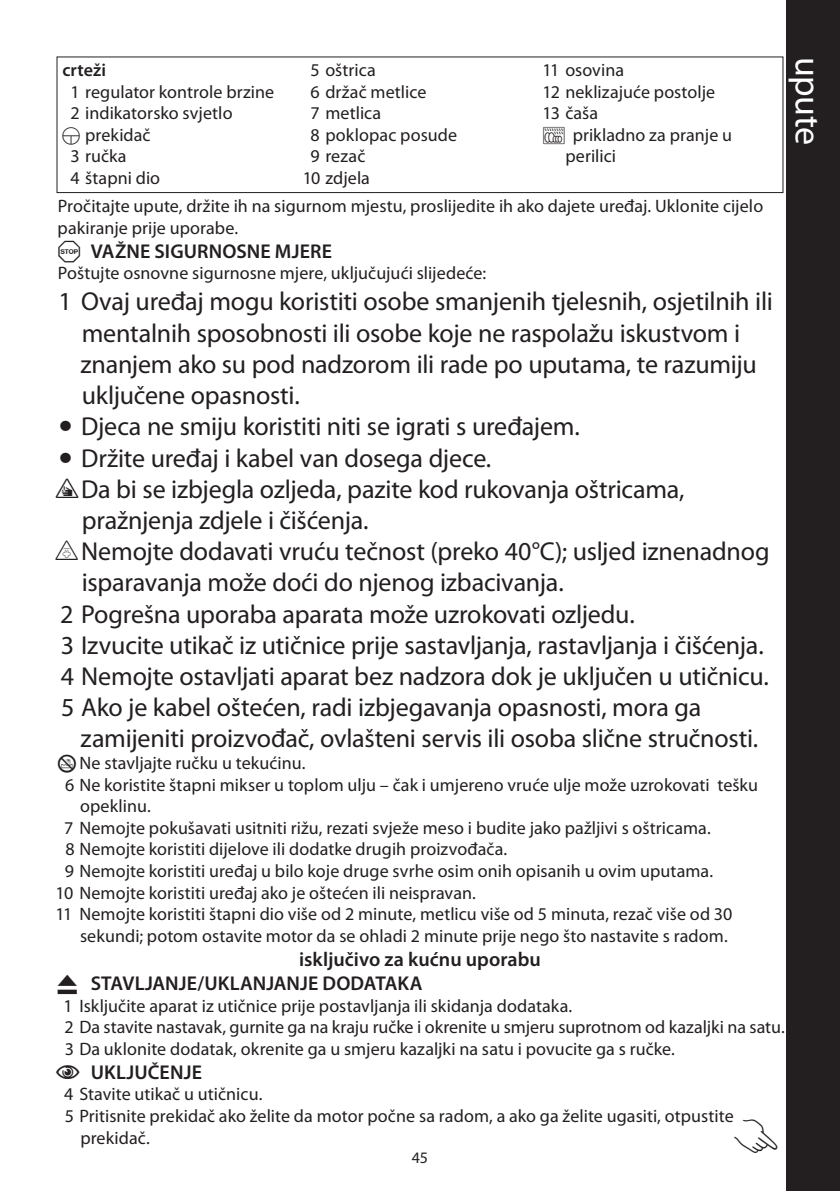
<style>
.page{position:relative;width:840px;height:1191px;background:#fff}
.page>*{position:absolute;margin:0;border:0;box-sizing:border-box;transform-origin:0 0}
.t1{font:36px "Myriad Pro";letter-spacing:-.01em;color:#fff}
.t2{font:36px "Myriad Points";color:#231f20}
.t3{font:26px/31.2px "Myriad Pro";letter-spacing:-.01em;color:#231f20}
.t4{font:600 20px/24px "Myriad Pro";letter-spacing:.005em;color:#231f20}
.t5{font:18px/21.6px "Myriad Pro";letter-spacing:.005em;color:#231f20}
.t6{font:600 18px "Myriad Pro";letter-spacing:.005em;color:#231f20}
.t7{font:16px "Myriad Pro";color:#231f20}
.s1{font-family:"Myriad Graphics"}
.s2{font-family:"Myriad Bitsn Bobs"}
.s3{font-family:"Myriad Points";font-weight:400}
.s4{font-family:"Myriad Graphics";font-weight:400}
</style>
<div class="page">
<div style="left:57px;top:57px;width:725px;height:136px;border:1px solid #231f20"></div>
<div style="left:785px;top:0;width:54px;height:1191px;background:#231f20"></div>
<p class="t6" style="left:62px;top:60px;width:45px">crteži</p>
<p class="t5" style="left:70px;top:81px;width:205px">1 regulator kontrole brzine</p>
<p class="t5" style="left:70px;top:103px;width:164px">2 indikatorsko svjetlo</p>
<p class="t5" style="left:62px;top:124px;width:90px"><span class="s1">4</span> prekidač</p>
<p class="t5" style="left:70px;top:146px;width:58px">3 ručka</p>
<p class="t5" style="left:70px;top:167px;width:91px">4 štapni dio</p>
<p class="t5" style="left:310px;top:59px;width:67px">5 oštrica</p>
<p class="t5" style="left:310px;top:81px;width:117px">6 držač metlice</p>
<p class="t5" style="left:310px;top:103px;width:72px">7 metlica</p>
<p class="t5" style="left:310px;top:124px;width:148px">8 poklopac posude</p>
<p class="t5" style="left:310px;top:146px;width:56px">9 rezač</p>
<p class="t5" style="left:302px;top:167px;width:69px">10 zdjela</p>
<p class="t5" style="left:542px;top:59px;width:83px">11 osovina</p>
<p class="t5" style="left:542px;top:81px;width:174px">12 neklizajuće postolje</p>
<p class="t5" style="left:542px;top:103px;width:57px">13 čaša</p>
<p class="t5" style="left:542px;top:124px;width:191px"><span class="s2">`</span> prikladno za pranje u</p>
<p class="t5" style="left:565px;top:146px;width:52px">perilici</p>
<h1 class="t1" style="left:826px;top:57px;width:90px;rotate:90deg">upute</h1>
<p class="t5" style="left:58px;top:195px;width:706px">Pročitajte upute, držite ih na sigurnom mjestu, proslijedite ih ako dajete uređaj. Uklonite cijelo pakiranje prije uporabe.</p>
<p class="t4" style="left:58px;top:239px;width:276px"><span class="s3">A</span> VAŽNE SIGURNOSNE MJERE</p>
<p class="t5" style="left:58px;top:263px;width:429px">Poštujte osnovne sigurnosne mjere, uključujući slijedeće:</p>
<h2 class="t3" style="left:81px;top:286px;width:693px;text-indent:-22px">1 Ovaj uređaj mogu koristiti osobe smanjenih tjelesnih, osjetilnih ili mentalnih sposobnosti ili osobe koje ne raspolažu iskustvom i znanjem ako su pod nadzorom ili rade po uputama, te razumiju uključene opasnosti.</h2>
<h2 class="t3" style="left:59px;top:411px;width:522px">• Djeca ne smiju koristiti niti se igrati s uređajem.</h2>
<h2 class="t3" style="left:59px;top:442px;width:433px">• Držite uređaj i kabel van dosega djece.</h2>
<h2 class="t3" style="left:81px;top:474px;width:604px">Da bi se izbjegla ozljeda, pazite kod rukovanja oštricama,</h2>
<h2 class="t3" style="left:82px;top:505px;width:288px">pražnjenja zdjele i čišćenja.</h2>
<h2 class="t3" style="left:81px;top:536px;width:689px">Nemojte dodavati vruću tečnost (preko 40°C); usljed iznenadnog</h2>
<h2 class="t3" style="left:82px;top:567px;width:483px">isparavanja može doći do njenog izbacivanja.</h2>
<h2 class="t3" style="left:60px;top:598px;width:576px">2 Pogrešna uporaba aparata može uzrokovati ozljedu.</h2>
<h2 class="t3" style="left:61px;top:630px;width:704px">3 Izvucite utikač iz utičnice prije sastavljanja, rastavljanja i čišćenja.</h2>
<h2 class="t3" style="left:61px;top:661px;width:709px">4 Nemojte ostavljati aparat bez nadzora dok je uključen u utičnicu.</h2>
<h2 class="t3" style="left:61px;top:692px;width:641px">5 Ako je kabel oštećen, radi izbjegavanja opasnosti, mora ga</h2>
<h2 class="t3" style="left:81px;top:723px;width:678px">zamijeniti proizvođač, ovlašteni servis ili osoba slične stručnosti.</h2>
<p class="t5" style="left:57px;top:752px;width:250px">★ Ne stavljajte ručku u tekućinu.</p>
<p class="t5" style="left:65px;top:774px;width:694px">6 Ne koristite štapni mikser u toplom ulju – čak i umjereno vruće ulje može uzrokovati tešku</p>
<p class="t5" style="left:80px;top:795px;width:72px">opeklinu.</p>
<p class="t5" style="left:64px;top:817px;width:647px">7 Nemojte pokušavati usitniti rižu, rezati svježe meso i budite jako pažljivi s oštricama.</p>
<p class="t5" style="left:66px;top:839px;width:443px">8 Nemojte koristiti dijelove ili dodatke drugih proizvođača.</p>
<p class="t5" style="left:65px;top:860px;width:649px">9 Nemojte koristiti uređaj u bilo koje druge svrhe osim onih opisanih u ovim uputama.</p>
<p class="t5" style="left:56px;top:882px;width:421px">10 Nemojte koristiti uređaj ako je oštećen ili neispravan.</p>
<p class="t5" style="left:56px;top:903px;width:678px">11 Nemojte koristiti štapni dio više od 2 minute, metlicu više od 5 minuta, rezač više od 30</p>
<p class="t5" style="left:80px;top:925px;width:649px">sekundi; potom ostavite motor da se ohladi 2 minute prije nego što nastavite s radom.</p>
<p class="t4" style="left:58px;top:947px;width:484px;text-indent:241px">isključivo za kućnu uporabu<br><span class="s4">5</span> STAVLJANJE/UKLANJANJE DODATAKA</p>
<p class="t5" style="left:63px;top:995px;width:722px">1 Isključite aparat iz utičnice prije postavljanja ili skidanja dodataka.<br>2 Da stavite nastavak, gurnite ga na kraju ručke i okrenite u smjeru suprotnom od kazaljki na satu.<br>3 Da uklonite dodatak, okrenite ga u smjeru kazaljki na satu i povucite ga s ručke.</p>
<p class="t4" style="left:55px;top:1060px;width:148px"><span class="s3">C</span> UKLJUČENJE</p>
<p class="t5" style="left:64px;top:1083px;width:199px">4 Stavite utikač u utičnicu.</p>
<p class="t5" style="left:65px;top:1105px;width:669px">5 Pritisnite prekidač ako želite da motor počne sa radom, a ako ga želite ugasiti, otpustite</p>
<p class="t5" style="left:80px;top:1127px;width:71px">prekidač.</p>
<h1 class="t2" style="left:731px;top:1114px;width:48px">[</h1>
<p class="t7" style="left:411px;top:1149px;width:18px">45</p>
</div>
